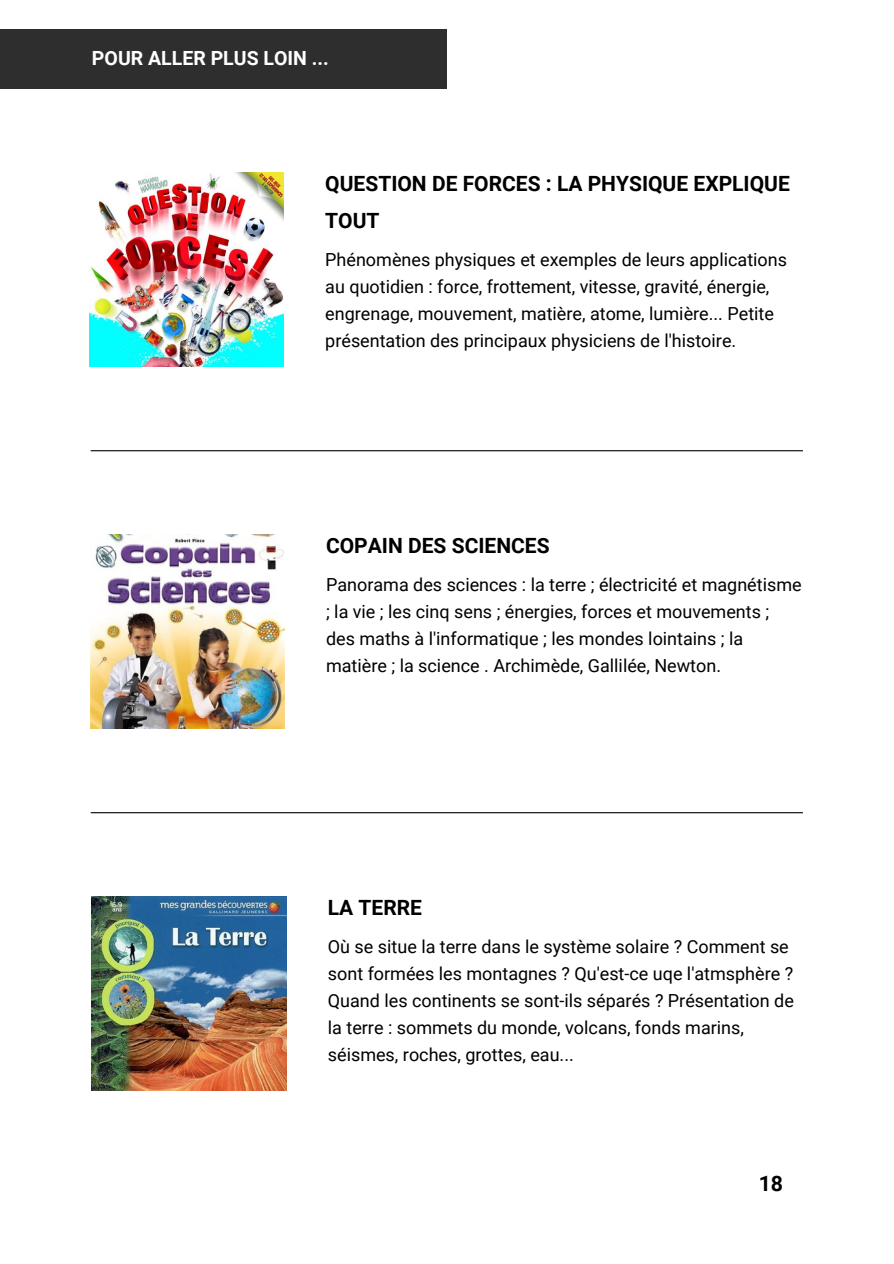
<style>
.page{position:relative;width:894px;height:1264px;background:#fff}
.page>*{position:absolute;margin:0;border:0;box-sizing:border-box;transform-origin:0 0}
.t1{font:700 21.3px "Roboto";color:#000}
.t2{font:700 21px/37.2px "Roboto";color:#000001}
.t3{font:700 19.5px "Roboto";color:#fff}
.t4{font:18px/27px "Roboto";color:#000001}
</style>
<div class="page">
<div style="left:0;top:30px;width:446px;height:59px;background:#2e2e2e"></div>
<hr style="left:91px;top:450px;width:711px;height:1px;background:#000001">
<hr style="left:91px;top:812px;width:711px;height:1px;background:#000001">
<img style="left:90px;top:534px;width:194px;height:194px">
<img style="left:89px;top:173px;width:194px;height:194px">
<img style="left:92px;top:896px;width:194px;height:194px">
<p class="t3" style="left:92px;top:46px;width:238px">POUR ALLER PLUS LOIN ...</p>
<p class="t2" style="left:325px;top:165px;width:466px">QUESTION DE FORCES : LA PHYSIQUE EXPLIQUE<br>TOUT</p>
<p class="t4" style="left:325px;top:246px;width:463px">Phénomènes physiques et exemples de leurs applications au quotidien : force, frottement, vitesse, gravité, énergie, engrenage, mouvement, matière, atome, lumière... Petite présentation des principaux physiciens de l'histoire.</p>
<p class="t2" style="left:326px;top:527px;width:225px">COPAIN DES SCIENCES</p>
<p class="t4" style="left:326px;top:571px;width:477px">Panorama des sciences : la terre ; électricité et magnétisme ; la vie ; les cinq sens ; énergies, forces et mouvements ; des maths à l'informatique ; les mondes lointains ; la matière ; la science . Archimède, Gallilée, Newton.</p>
<p class="t2" style="left:328px;top:889px;width:96px">LA TERRE</p>
<p class="t4" style="left:328px;top:932px;width:467px">Où se situe la terre dans le système solaire ? Comment se sont formées les montagnes ? Qu'est-ce uqe l'atmsphère ?<br>Quand les continents se sont-ils séparés ? Présentation de la terre : sommets du monde, volcans, fonds marins, séismes, roches, grottes, eau...</p>
<p class="t1" style="left:758px;top:1171px;width:26px">18</p>
</div>
